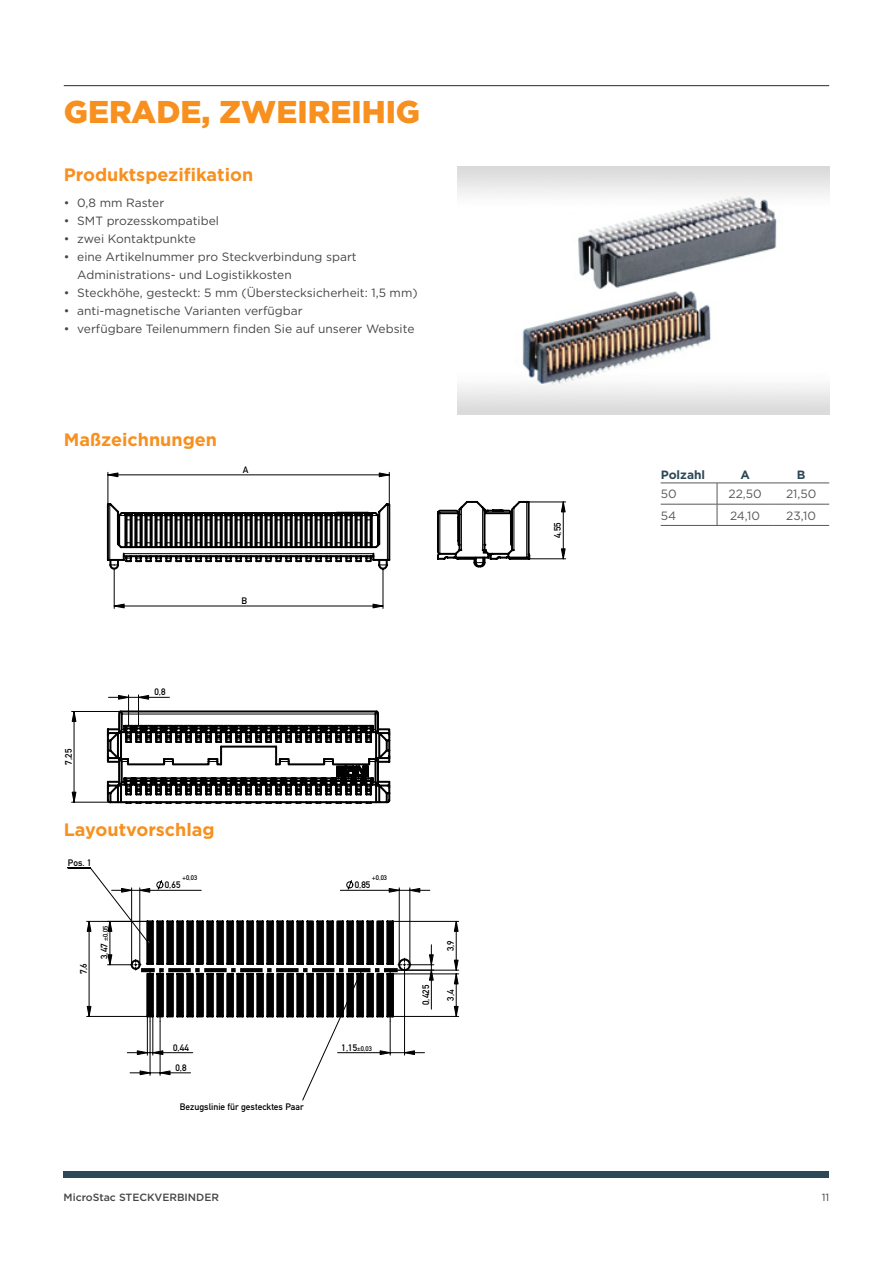
<style>
.page{position:relative;width:893px;height:1263px;background:#fff}
.page>*{position:absolute;margin:0;border:0;box-sizing:border-box;transform-origin:0 0}
.B_Body_Headline_2_Light_Teal{font:900 31.5px "Gotham";color:#f7901e}
.B_Body_Copy_Subhead{font:700 18px "Gotham";color:#f7901e}
.B_Body_Bullet{font:12px/18px "Gotham";color:#464547}
.OI_Body_Center{font:12px "Gotham";color:#58595b}
.OI_Head_Left{font:700 12px "Gotham";color:#2e4857}
.OI_Body_Left{font:12px "Gotham";color:#58595b}
.OI_Head_Center{font:700 12px "Gotham";color:#2e4857}
.t1{font:500 10.5px "Gotham";color:#464547}
.t2{font:10.5px "Gotham";color:#464547}
.t3{font:9.3px "DIN Mittelschrift LT";letter-spacing:.005em;color:#000}
.t4{font:6.6px "DIN Mittelschrift LT";letter-spacing:.01em;color:#000}
</style>
<div class="page">
<div style="left:64px;top:1172px;width:765px;height:6px;background:#2e4857"></div>
<hr style="left:64px;top:85px;width:765px;height:1px;background:#2e4857">
<img style="left:457px;top:166px;width:372px;height:248px">
<hr style="left:108px;top:474px;width:281px;height:1px;background:#000">
<hr style="left:389px;top:472px;width:1px;height:32px;background:#000">
<hr style="left:107px;top:472px;width:1px;height:32px;background:#000">
<svg style="left:378px;top:472px;width:12px;height:6px"></svg>
<svg style="left:107px;top:472px;width:12px;height:6px"></svg>
<svg style="left:106px;top:499px;width:461px;height:305px"></svg>
<hr style="left:72px;top:711px;width:49px;height:1px;background:#000">
<hr style="left:72px;top:802px;width:38px;height:1px;background:#000">
<hr style="left:74px;top:711px;width:1px;height:91px;background:#000">
<svg style="left:71px;top:711px;width:6px;height:11px"></svg>
<svg style="left:71px;top:791px;width:6px;height:12px"></svg>
<hr style="left:661px;top:483px;width:56px;height:1px;background:#58595b">
<hr style="left:717px;top:483px;width:56px;height:1px;background:#58595b">
<hr style="left:773px;top:483px;width:56px;height:1px;background:#58595b">
<svg style="left:717px;top:483px;width:1px;height:42px"></svg>
<hr style="left:661px;top:504px;width:56px;height:1px;background:#58595b">
<hr style="left:661px;top:525px;width:56px;height:1px;background:#58595b">
<hr style="left:717px;top:504px;width:56px;height:1px;background:#58595b">
<hr style="left:773px;top:504px;width:56px;height:1px;background:#58595b">
<hr style="left:717px;top:525px;width:56px;height:1px;background:#58595b">
<hr style="left:773px;top:525px;width:56px;height:1px;background:#58595b">
<hr style="left:393px;top:921px;width:66px;height:1px;background:#000">
<hr style="left:456px;top:921px;width:1px;height:49px;background:#000">
<svg style="left:453px;top:920px;width:6px;height:12px"></svg>
<svg style="left:126px;top:1018px;width:280px;height:83px"></svg>
<hr style="left:456px;top:974px;width:1px;height:42px;background:#000">
<hr style="left:393px;top:1016px;width:66px;height:1px;background:#000">
<hr style="left:393px;top:973px;width:66px;height:1px;background:#000">
<hr style="left:338px;top:1052px;width:52px;height:1px;background:#000">
<hr style="left:404px;top:971px;width:1px;height:84px;background:#000">
<hr style="left:390px;top:1021px;width:1px;height:34px;background:#000">
<hr style="left:153px;top:1052px;width:40px;height:1px;background:#000">
<hr style="left:152px;top:1016px;width:1px;height:39px;background:#000">
<hr style="left:147px;top:1016px;width:1px;height:39px;background:#000">
<hr style="left:160px;top:1021px;width:1px;height:54px;background:#000">
<hr style="left:150px;top:1021px;width:1px;height:54px;background:#000">
<hr style="left:160px;top:1072px;width:31px;height:1px;background:#000">
<svg style="left:453px;top:1005px;width:6px;height:12px"></svg>
<svg style="left:453px;top:960px;width:6px;height:25px"></svg>
<svg style="left:379px;top:1050px;width:46px;height:5px"></svg>
<svg style="left:127px;top:1050px;width:37px;height:5px"></svg>
<svg style="left:130px;top:1070px;width:41px;height:6px"></svg>
<svg style="left:67px;top:867px;width:367px;height:151px"></svg>
<p class="B_Body_Headline_2_Light_Teal" style="left:64px;top:90px;width:358px">GERADE, ZWEIREIHIG</p>
<p class="B_Body_Copy_Subhead" style="left:64px;top:163px;width:191px">Produktspezifikation</p>
<p class="B_Body_Bullet" style="left:64px;top:194px;width:102px">• 0,8 mm Raster</p>
<p class="B_Body_Bullet" style="left:64px;top:212px;width:157px">• SMT prozesskompatibel</p>
<p class="B_Body_Bullet" style="left:64px;top:230px;width:134px">• zwei Kontaktpunkte</p>
<p class="B_Body_Bullet" style="left:77px;top:248px;width:281px;text-indent:-14px">• eine Artikelnummer pro Steckverbindung spart<br>Administrations- und Logistikkosten</p>
<p class="B_Body_Bullet" style="left:64px;top:284px;width:355px">• Steckhöhe, gesteckt: 5 mm (Ü berstecksicherheit: 1,5 mm)</p>
<p class="B_Body_Bullet" style="left:64px;top:302px;width:240px">• anti-magnetische Varianten verfügbar</p>
<p class="B_Body_Bullet" style="left:64px;top:320px;width:352px">• verfügbare Teilenummern finden Sie auf unserer Website</p>
<p class="B_Body_Copy_Subhead" style="left:64px;top:428px;width:155px">Maßzeichnungen</p>
<p class="t3" style="left:243px;top:464px;width:7px">A</p>
<p class="t3" style="left:242px;top:595px;width:7px">B</p>
<p class="t3" style="left:63px;top:765px;width:17px;rotate:-90deg">7,25</p>
<p class="t3" style="left:154px;top:686px;width:13px">0,8</p>
<p class="B_Body_Copy_Subhead" style="left:64px;top:818px;width:152px">Layoutvorschlag</p>
<p class="t3" style="left:68px;top:857px;width:25px">Pos. 1</p>
<p class="t3" style="left:78px;top:974px;width:13px;rotate:-90deg">7,6</p>
<p class="t4" style="left:101px;top:941px;width:17px;rotate:-90deg">±0,05</p>
<p class="t3" style="left:99px;top:959px;width:17px;rotate:-90deg">3,47</p>
<p class="t4" style="left:182px;top:874px;width:17px">+0,03</p>
<p class="t4" style="left:372px;top:874px;width:17px">+0,03</p>
<p class="t3" style="left:165px;top:879px;width:17px">0,65</p>
<p class="t3" style="left:355px;top:879px;width:17px">0,85</p>
<p class="t3" style="left:173px;top:1042px;width:17px">0,44</p>
<p class="t4" style="left:357px;top:1044px;width:17px">±0,03</p>
<p class="t3" style="left:175px;top:1062px;width:13px">0,8</p>
<p class="t3" style="left:342px;top:1042px;width:17px">1,15</p>
<p class="t3" style="left:180px;top:1101px;width:126px">Bezugslinie für gestecktes Paar</p>
<p class="t3" style="left:420px;top:1005px;width:22px;rotate:-90deg">0,425</p>
<p class="t3" style="left:445px;top:951px;width:13px;rotate:-90deg">3,9</p>
<p class="t3" style="left:445px;top:1001px;width:13px;rotate:-90deg">3,4</p>
<p class="t3" style="left:552px;top:538px;width:17px;rotate:-90deg">4,55</p>
<p class="OI_Head_Left" style="left:661px;top:466px;width:46px">Polzahl</p>
<p class="OI_Head_Center" style="left:740px;top:466px;width:11px">A</p>
<p class="OI_Head_Center" style="left:797px;top:466px;width:10px">B</p>
<p class="OI_Body_Left" style="left:661px;top:486px;width:17px">50</p>
<p class="OI_Body_Center" style="left:728px;top:486px;width:35px">22,50</p>
<p class="OI_Body_Center" style="left:786px;top:486px;width:32px">21,50</p>
<p class="OI_Body_Left" style="left:661px;top:508px;width:17px">54</p>
<p class="OI_Body_Center" style="left:730px;top:508px;width:32px">24,10</p>
<p class="OI_Body_Center" style="left:786px;top:508px;width:31px">23,10</p>
<p class="t1" style="left:64px;top:1190px;width:157px">MicroStac STECKVERBINDER</p>
<p class="t2" style="left:822px;top:1190px;width:9px">11</p>
</div>
